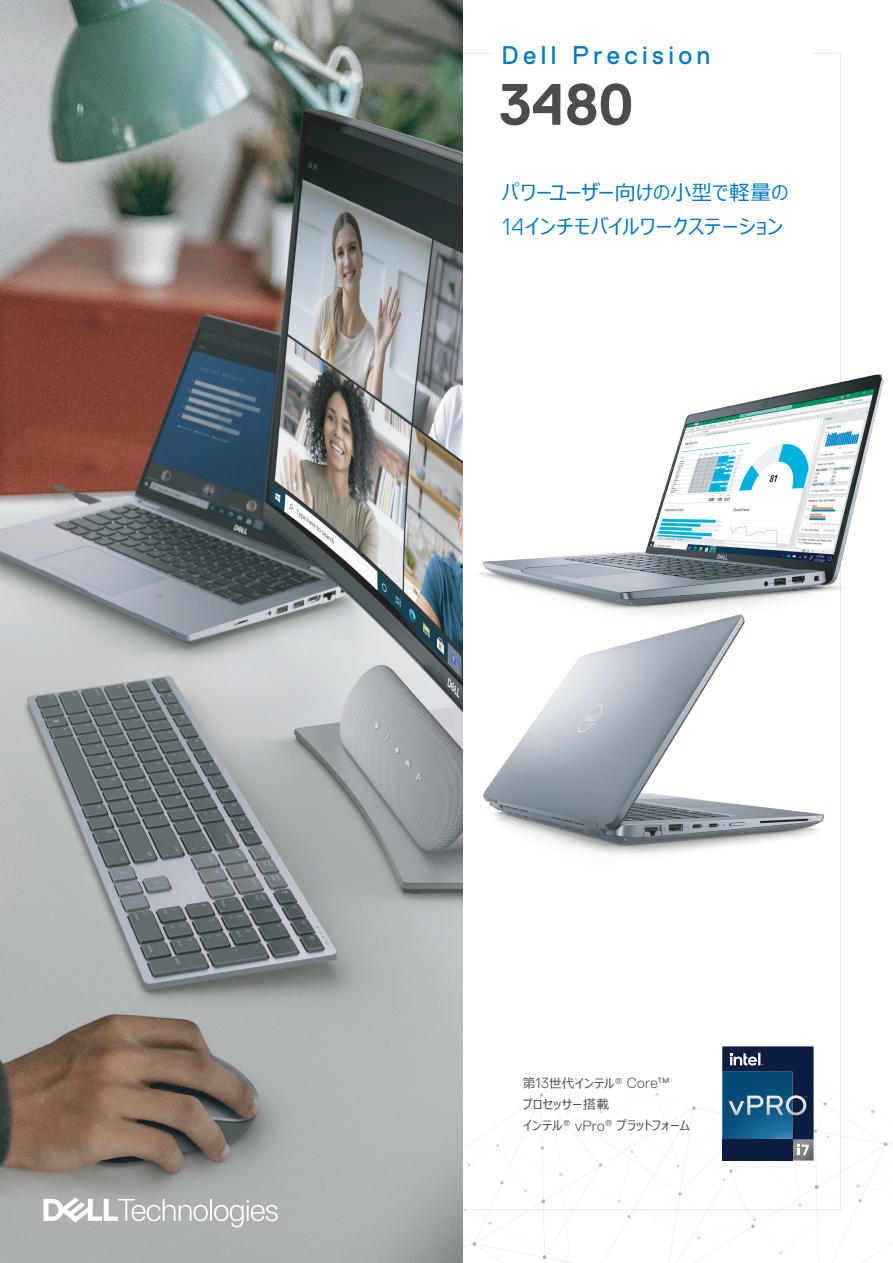
<style>
.page{position:relative;width:893px;height:1263px;background:#fff}
.page>*{position:absolute;margin:0;border:0;box-sizing:border-box;transform-origin:0 0}
.t1{font:700 58.35px "Dell Replica";color:#4b4c4d}
.t2{font:25.5px "Dell Replica";letter-spacing:.17em;color:#007bc2}
.t3{font:20.7px/34px "Meiryo UI";letter-spacing:.02em;color:#007bc2}
.t4{font:12.75px/21.3px "Meiryo UI";letter-spacing:.025em;color:#4b4c4d}
.s1{font-family:"Dell Replica";font-weight:300;font-size:23.85px}
.s2{font-family:"Dell Replica";font-weight:300;font-size:14.7px}
</style>
<div class="page">
<svg style="left:463px;top:1077px;width:430px;height:186px"></svg>
<svg style="left:823px;top:1102px;width:4px;height:3px"></svg>
<svg style="left:814px;top:1185px;width:5px;height:4px"></svg>
<svg style="left:884px;top:1142px;width:3px;height:4px"></svg>
<svg style="left:692px;top:1106px;width:4px;height:4px"></svg>
<svg style="left:540px;top:1093px;width:3px;height:4px"></svg>
<svg style="left:541px;top:1199px;width:4px;height:4px"></svg>
<svg style="left:542px;top:1255px;width:5px;height:4px"></svg>
<svg style="left:599px;top:1163px;width:3px;height:4px"></svg>
<svg style="left:751px;top:1218px;width:5px;height:10px"></svg>
<svg style="left:472px;top:1242px;width:4px;height:4px"></svg>
<svg style="left:678px;top:1192px;width:4px;height:4px"></svg>
<svg style="left:722px;top:1169px;width:10px;height:12px"></svg>
<svg style="left:541px;top:1146px;width:3px;height:4px"></svg>
<img style="left:0;top:0;width:463px;height:1263px">
<img style="left:479px;top:375px;width:404px;height:215px">
<img style="left:455px;top:590px;width:386px;height:277px">
<svg style="left:43px;top:1197px;width:235px;height:32px"></svg>
<svg style="left:722px;top:1046px;width:95px;height:114px;background:#2a4e71"></svg>
<h2 class="t2" style="left:501px;top:41px;width:210px">Dell Precision</h2>
<h1 class="t1" style="left:499px;top:72px;width:136px">3480</h1>
<h3 class="t3" style="left:502px;top:177px;width:288px">パワーユーザー向けの小型で軽量の<br><span class="s1">14</span>インチモバイルワークステーション</h3>
<p class="t4" style="left:523px;top:1073px;width:169px">第<span class="s2">13</span>世代インテル<sup>®</sup> <span class="s2">Core™<br></span>プロセッサー搭載<br>インテル<sup>®</sup> <span class="s2">vPro</span><sup>®</sup> プラットフォーム</p>
</div>
